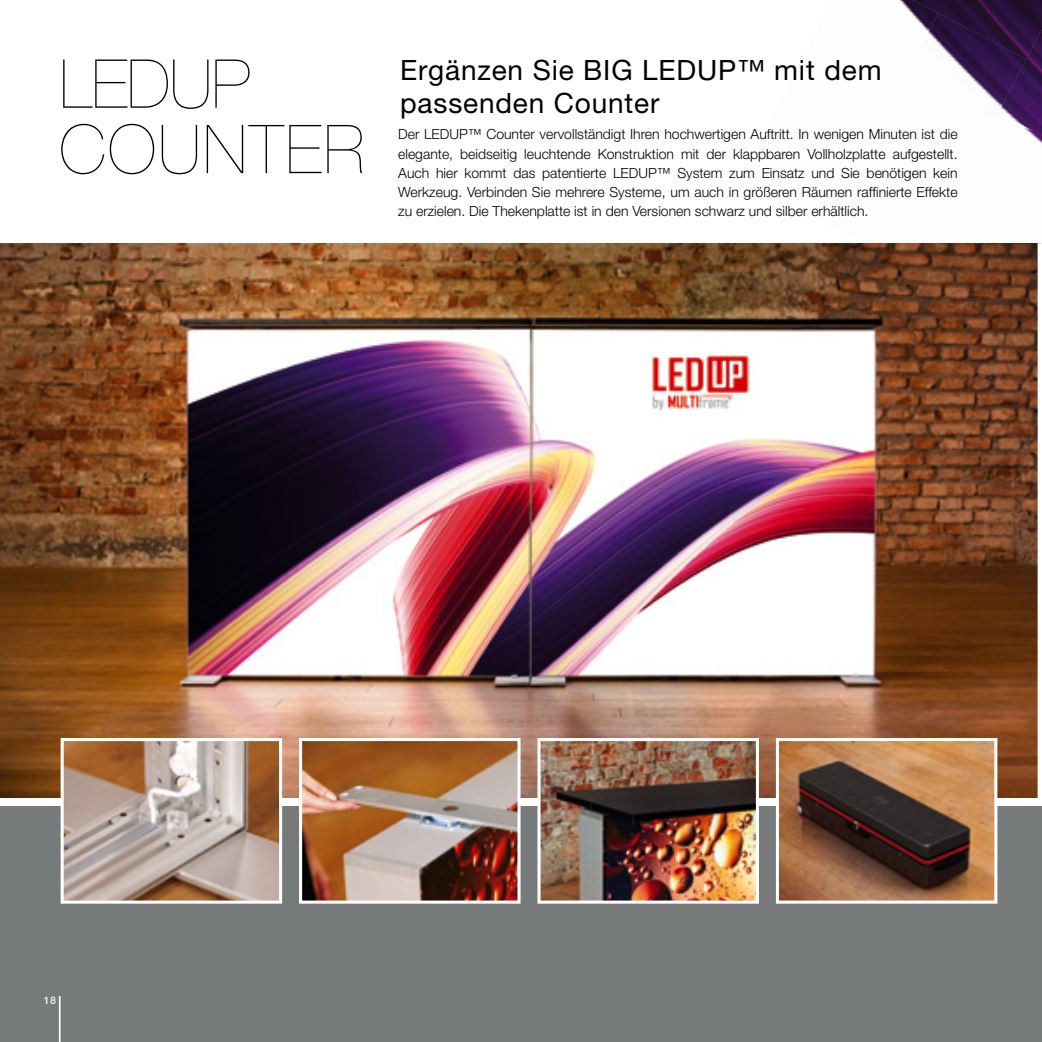
<style>
.page{position:relative;width:1042px;height:1042px;background:#fff}
.page>*{position:absolute;margin:0;border:0;box-sizing:border-box;transform-origin:0 0}
.t1{font:200 67.55px/65.5px "Helvetica Neue LT Pro";letter-spacing:.025em;color:#000}
.t2{font:28px/33.6px "Helvetica Neue LT Pro";letter-spacing:.03em;color:#000}
.t3{font:300 14px/19.2px "Helvetica Neue LT Pro";color:#000;text-align:justify}
.t4{font:500 10.5px "Helvetica Neue LT Pro";color:#fff}
</style>
<div class="page">
<img style="left:899px;top:0;width:14px;height:13px">
<img style="left:911px;top:13px;width:87px;height:91px">
<img style="left:1031px;top:135px;width:11px;height:9px">
<img style="left:998px;top:59px;width:44px;height:76px">
<img style="left:913px;top:0;width:129px;height:59px">
<img style="left:0;top:243px;width:1037px;height:555px">
<div style="left:0;top:802px;width:1042px;height:240px;background:#777a7b"></div>
<img style="left:428px;top:806px;width:570px;height:98px">
<div style="left:0;top:799px;width:1042px;height:7px;background:#fff"></div>
<img style="left:65px;top:742px;width:213px;height:157px">
<div style="left:61px;top:738px;width:221px;height:165px;border:3px solid #fff"></div>
<img style="left:303px;top:742px;width:213px;height:157px">
<div style="left:299px;top:738px;width:221px;height:165px;border:3px solid #fff"></div>
<img style="left:541px;top:742px;width:214px;height:157px">
<div style="left:537px;top:738px;width:222px;height:165px;border:3px solid #fff"></div>
<img style="left:780px;top:742px;width:213px;height:157px">
<div style="left:776px;top:738px;width:221px;height:165px;border:3px solid #fff"></div>
<hr style="left:59px;top:996px;width:2px;height:46px;background:#fff">
<h1 class="t1" style="left:60px;top:51px;width:307px">LEDUP<br>COUNTER</h1>
<h2 class="t2" style="left:400px;top:52px;width:483px">Ergänzen Sie BIG LEDUP™ mit dem passenden Counter</h2>
<p class="t3" style="left:398px;top:124px;width:561px">Der LEDUP™ Counter vervollständigt Ihren hochwertigen Auftritt. In wenigen Minuten ist die elegante, beidseitig leuchtende Konstruktion mit der klappbaren Vollholzplatte aufgestellt.<br>Auch hier kommt das patentierte LEDUP™ System zum Einsatz und Sie benötigen kein Werkzeug. Verbinden Sie mehrere Systeme, um auch in größeren Räumen raffinierte Effekte zu erzielen. Die Thekenplatte ist in den Versionen schwarz und silber erhältlich.</p>
<p class="t4" style="left:44px;top:993px;width:14px">18</p>
</div>
